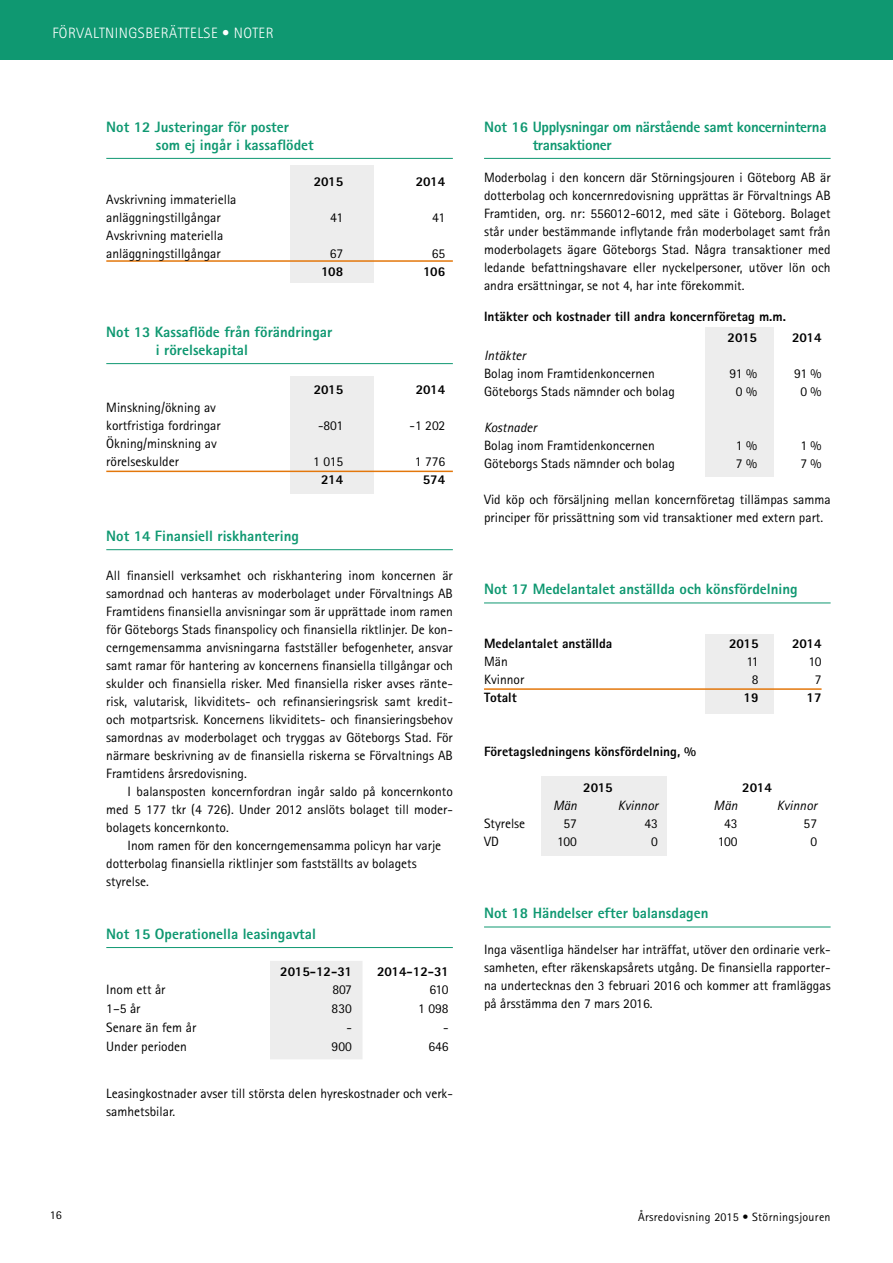
<style>
.page{position:relative;width:893px;height:1263px;background:#fff}
.page>*{position:absolute;margin:0;border:0;box-sizing:border-box;transform-origin:0 0}
.t1{font:800 15px/18px "Rotis Sans Serif";color:#0f9871}
.t2{font:800 15px/18px "Rotis Sans Serif";letter-spacing:-.02em;color:#0f9871}
.t3{font:300 15px "Rotis Sans Serif";letter-spacing:.03em;color:#fff}
.t4{font:13.5px/18px "Rotis Sans Serif";color:#000}
.t5{font:800 13.5px/21.5px "Rotis Sans Serif";color:#000}
.t6{font:italic 13.5px "Rotis Sans Serif";color:#000}
.t7{font:12px "Rotis Sans Serif";letter-spacing:.025em;color:#000}
</style>
<div class="page">
<div style="left:706px;top:327px;width:68px;height:149px;background:#ededed"></div>
<div style="left:706px;top:634px;width:68px;height:79px;background:#ededed"></div>
<div style="left:542px;top:776px;width:125px;height:79px;background:#ededed"></div>
<hr style="left:106px;top:549px;width:347px;height:1px;background:#0f9871">
<hr style="left:106px;top:947px;width:347px;height:1px;background:#0f9871">
<div style="left:270px;top:961px;width:92px;height:98px;background:#ededed"></div>
<hr style="left:484px;top:158px;width:347px;height:1px;background:#0f9871">
<hr style="left:484px;top:603px;width:347px;height:1px;background:#0f9871">
<hr style="left:484px;top:688px;width:338px;height:2px;background:#e3770b">
<hr style="left:484px;top:927px;width:347px;height:1px;background:#0f9871">
<div style="left:290px;top:165px;width:84px;height:118px;background:#ededed"></div>
<div style="left:290px;top:377px;width:84px;height:117px;background:#ededed"></div>
<hr style="left:106px;top:158px;width:347px;height:1px;background:#0f9871">
<hr style="left:106px;top:260px;width:347px;height:2px;background:#e3770b">
<hr style="left:106px;top:363px;width:347px;height:1px;background:#0f9871">
<hr style="left:106px;top:471px;width:347px;height:1px;background:#e3770b">
<div style="left:0;top:0;width:893px;height:60px;background:#0f9871"></div>
<p class="t3" style="left:52px;top:25px;width:223px">FÖRVALTNINGSBERÄTTELSE • NOTER</p>
<p class="t1" style="left:156px;top:117px;width:159px;text-indent:-50px">Not 12 Justeringar för poster som ej ingår i kassaflödet</p>
<p class="t4" style="left:106px;top:190px;width:132px">Avskrivning immateriella anläggningstillgångar</p>
<p class="t4" style="left:106px;top:226px;width:119px">Avskrivning materiella anläggningstillgångar</p>
<p class="t5" style="left:314px;top:170px;width:31px">2015</p>
<p class="t5" style="left:416px;top:170px;width:31px">2014</p>
<p class="t4" style="left:330px;top:208px;width:15px">41</p>
<p class="t4" style="left:432px;top:208px;width:15px">41</p>
<p class="t4" style="left:330px;top:244px;width:15px">67</p>
<p class="t4" style="left:432px;top:244px;width:15px">65</p>
<p class="t5" style="left:321px;top:260px;width:24px">108</p>
<p class="t5" style="left:423px;top:260px;width:24px">106</p>
<p class="t1" style="left:156px;top:322px;width:178px;text-indent:-50px">Not 13 Kassaflöde från förändringar i rörelsekapital</p>
<p class="t5" style="left:314px;top:379px;width:31px">2015</p>
<p class="t5" style="left:416px;top:379px;width:31px">2014</p>
<p class="t4" style="left:106px;top:399px;width:116px">Minskning/ökning av kortfristiga fordringar</p>
<p class="t4" style="left:318px;top:417px;width:27px">-801</p>
<p class="t4" style="left:410px;top:417px;width:37px">-1 202</p>
<p class="t4" style="left:106px;top:435px;width:112px">Ökning/minskning av rörelseskulder</p>
<p class="t4" style="left:313px;top:453px;width:31px">1 015</p>
<p class="t4" style="left:415px;top:453px;width:32px">1 776</p>
<p class="t5" style="left:321px;top:469px;width:24px">214</p>
<p class="t5" style="left:423px;top:469px;width:24px">574</p>
<p class="t1" style="left:106px;top:526px;width:194px">Not 14 Finansiell riskhantering</p>
<p class="t4" style="left:106px;top:567px;width:348px;text-align:justify">All finansiell verksamhet och riskhantering inom koncernen är samordnad och hanteras av moderbolaget under Förvaltnings AB Framtidens finansiella anvisningar som är upprättade inom ramen för Göteborgs Stads finanspolicy och finansiella riktlinjer. De kon&shy;cerngemensamma anvisningarna fastställer befogenheter, ansvar samt ramar för hantering av koncernens finansiella tillgångar och skulder och finansiella risker. Med finansiella risker avses ränte&shy;risk, valutarisk, likviditets- och refinansieringsrisk samt kredit&shy;och motpartsrisk. Koncernens likviditets- och finansieringsbehov samordnas av moderbolaget och tryggas av Göteborgs Stad. För närmare beskrivning av de finansiella riskerna se Förvaltnings AB Framtidens årsredovisning.</p>
<p class="t4" style="left:106px;top:783px;width:348px;text-align:justify;text-indent:21px">I balansposten koncernfordran ingår saldo på koncernkonto med 5 177 tkr (4 726). Under 2012 anslöts bolaget till moder&shy;bolagets koncernkonto.</p>
<p class="t4" style="left:106px;top:837px;width:336px;text-indent:21px">Inom ramen för den koncerngemensamma policyn har varje dotterbolag finansiella riktlinjer som fastställts av bolagets styrelse.</p>
<p class="t1" style="left:106px;top:924px;width:211px">Not 15 Operationella leasingavtal</p>
<p class="t5" style="left:280px;top:960px;width:73px">2015-12-31</p>
<p class="t5" style="left:377px;top:960px;width:73px">2014-12-31</p>
<p class="t4" style="left:106px;top:981px;width:61px">Inom ett år</p>
<p class="t4" style="left:332px;top:981px;width:21px">807</p>
<p class="t4" style="left:429px;top:981px;width:21px">610</p>
<p class="t4" style="left:106px;top:999px;width:36px">1–5 år</p>
<p class="t4" style="left:332px;top:999px;width:22px">830</p>
<p class="t4" style="left:418px;top:999px;width:32px">1 098</p>
<p class="t4" style="left:106px;top:1018px;width:91px">Senare än fem år</p>
<p class="t4" style="left:346px;top:1018px;width:7px">-</p>
<p class="t4" style="left:443px;top:1018px;width:7px">-</p>
<p class="t4" style="left:106px;top:1037px;width:82px">Under perioden</p>
<p class="t4" style="left:332px;top:1037px;width:22px">900</p>
<p class="t4" style="left:428px;top:1037px;width:22px">646</p>
<p class="t4" style="left:106px;top:1084px;width:348px">Leasingkostnader avser till största delen hyreskostnader och verk&shy;samhetsbilar.</p>
<p class="t2" style="left:533px;top:117px;width:295px;text-indent:-49px">Not 16 Upplysningar om närstående samt koncerninterna transaktioner</p>
<p class="t4" style="left:484px;top:168px;width:348px;text-align:justify">Moderbolag i den koncern där Störningsjouren i Göteborg AB är dotterbolag och koncernredovisning upprättas är Förvaltnings AB Framtiden, org. nr: 556012-6012, med säte i Göteborg. Bolaget står under bestämmande inflytande från moderbolaget samt från moderbolagets ägare Göteborgs Stad. Några transaktioner med ledande befattningshavare eller nyckelpersoner, utöver lön och andra ersättningar, se not 4, har inte förekommit.</p>
<p class="t5" style="left:727px;top:305px;width:60px;text-indent:-243px">Intäkter och kostnader till andra koncernföretag m.m.<br>2015</p>
<p class="t5" style="left:792px;top:327px;width:31px">2014</p>
<p class="t6" style="left:484px;top:347px;width:43px">Intäkter</p>
<p class="t4" style="left:484px;top:364px;width:172px">Bolag inom Framtidenkoncernen</p>
<p class="t4" style="left:730px;top:364px;width:29px">91 %</p>
<p class="t4" style="left:794px;top:364px;width:29px">91 %</p>
<p class="t4" style="left:484px;top:382px;width:192px">Göteborgs Stads nämnder och bolag</p>
<p class="t4" style="left:736px;top:382px;width:23px">0 %</p>
<p class="t4" style="left:800px;top:382px;width:23px">0 %</p>
<p class="t6" style="left:484px;top:419px;width:54px">Kostnader</p>
<p class="t4" style="left:484px;top:436px;width:172px">Bolag inom Framtidenkoncernen</p>
<p class="t4" style="left:736px;top:436px;width:23px">1 %</p>
<p class="t4" style="left:800px;top:436px;width:23px">1 %</p>
<p class="t4" style="left:484px;top:454px;width:192px">Göteborgs Stads nämnder och bolag</p>
<p class="t4" style="left:736px;top:454px;width:23px">7 %</p>
<p class="t4" style="left:800px;top:454px;width:23px">7 %</p>
<p class="t4" style="left:484px;top:490px;width:348px">Vid köp och försäljning mellan koncernföretag tillämpas samma principer för prissättning som vid transaktioner med extern part.</p>
<p class="t1" style="left:484px;top:580px;width:315px">Not 17 Medelantalet anställda och könsfördelning</p>
<p class="t5" style="left:484px;top:633px;width:130px">Medelantalet anställda</p>
<p class="t5" style="left:729px;top:633px;width:31px">2015</p>
<p class="t5" style="left:792px;top:633px;width:31px">2014</p>
<p class="t4" style="left:484px;top:652px;width:25px">Män</p>
<p class="t4" style="left:747px;top:652px;width:14px">11</p>
<p class="t4" style="left:809px;top:652px;width:15px">10</p>
<p class="t4" style="left:484px;top:670px;width:42px">Kvinnor</p>
<p class="t4" style="left:752px;top:670px;width:8px">8</p>
<p class="t4" style="left:815px;top:670px;width:8px">7</p>
<p class="t5" style="left:484px;top:687px;width:34px">Totalt</p>
<p class="t5" style="left:743px;top:687px;width:17px">19</p>
<p class="t5" style="left:807px;top:687px;width:17px">17</p>
<p class="t5" style="left:484px;top:741px;width:214px">Företagsledningens könsfördelning, %</p>
<p class="t5" style="left:583px;top:777px;width:31px">2015</p>
<p class="t5" style="left:742px;top:777px;width:31px">2014</p>
<p class="t6" style="left:553px;top:797px;width:25px">Män</p>
<p class="t6" style="left:618px;top:797px;width:42px">Kvinnor</p>
<p class="t6" style="left:714px;top:797px;width:25px">Män</p>
<p class="t6" style="left:777px;top:797px;width:42px">Kvinnor</p>
<p class="t4" style="left:484px;top:814px;width:43px">Styrelse</p>
<p class="t4" style="left:564px;top:814px;width:15px">57</p>
<p class="t4" style="left:645px;top:814px;width:15px">43</p>
<p class="t4" style="left:724px;top:814px;width:15px">43</p>
<p class="t4" style="left:804px;top:814px;width:15px">57</p>
<p class="t4" style="left:484px;top:832px;width:16px">VD</p>
<p class="t4" style="left:557px;top:832px;width:21px">100</p>
<p class="t4" style="left:651px;top:832px;width:8px">0</p>
<p class="t4" style="left:718px;top:832px;width:21px">100</p>
<p class="t4" style="left:810px;top:832px;width:8px">0</p>
<p class="t1" style="left:484px;top:904px;width:226px">Not 18 Händelser efter balansdagen</p>
<p class="t4" style="left:484px;top:940px;width:348px;text-align:justify">Inga väsentliga händelser har inträffat, utöver den ordinarie verk&shy;samheten, efter räkenskapsårets utgång. De finansiella rapporter&shy;na undertecknas den 3 februari 2016 och kommer att framläggas på årsstämma den 7 mars 2016.</p>
<p class="t7" style="left:50px;top:1208px;width:13px">16</p>
<p class="t7" style="left:638px;top:1210px;width:194px">Årsredovisning 2015 • Störningsjouren</p>
</div>
